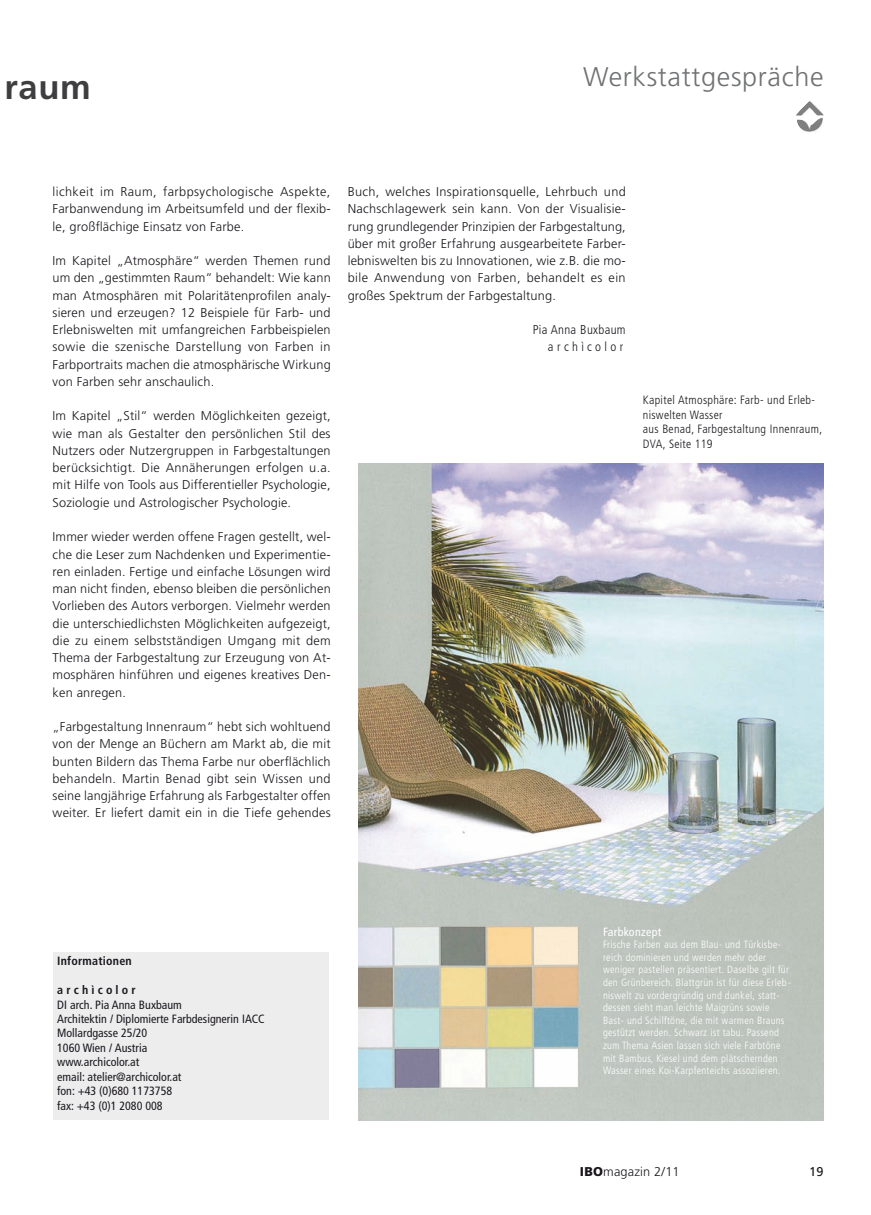
<style>
.page{position:relative;width:871px;height:1215px;background:#fff}
.page>*{position:absolute;margin:0;border:0;box-sizing:border-box;transform-origin:0 0}
.t1{font:700 34.5px "Frutiger";color:#3e3e40}
.t2{font:300 27px "Frutiger";letter-spacing:.025em;color:#707173}
.t3{font:300 12.75px/17.2px "Frutiger";letter-spacing:.015em;color:#1a171c;text-align:justify}
.t4{font:300 condensed 12.75px/17.2px "Frutiger";letter-spacing:.025em;color:#1a171c;text-align:right}
.t5{font:12.75px "Frutiger";color:#1a171c}
.t6{font:condensed 12px/14.4px "Frutiger";color:#1a171c}
.t7{font:300 condensed 12px/14.4px "Frutiger";letter-spacing:.025em;color:#1a171c}
.t8{font:700 condensed 12px "Frutiger";letter-spacing:.02em;color:#1a171c}
.t9{font:condensed 12px "Frutiger";letter-spacing:.025em;color:#fff}
.t10{font:300 condensed 10.5px/12.6px "Frutiger";letter-spacing:.025em;color:#fff}
.s1{font-weight:900}
</style>
<div class="page">
<img style="left:796px;top:101px;width:28px;height:31px">
<div style="left:53px;top:951px;width:275px;height:168px;background:#ededee"></div>
<img style="left:359px;top:463px;width:464px;height:657px">
<h1 class="t1" style="left:5px;top:67px;width:88px">raum</h1>
<h2 class="t2" style="left:583px;top:61px;width:242px">Werkstattgespräche</h2>
<p class="t3" style="left:53px;top:183px;width:280px">lichkeit im Raum, farbpsychologische Aspekte, Farbanwendung im Arbeitsumfeld und der flexib&shy;le, großflächige Einsatz von Farbe.</p>
<p class="t3" style="left:53px;top:252px;width:280px">Im Kapitel „Atmosphäre“ werden Themen rund um den „gestimmten Raum“ behandelt: Wie kann man Atmosphären mit Polaritätenprofilen analy&shy;sieren und erzeugen? 12 Beispiele für Farb- und Erlebniswelten mit umfangreichen Farbbeispielen sowie die szenische Darstellung von Farben in Farbportraits machen die atmosphärische Wirkung von Farben sehr anschaulich.</p>
<p class="t3" style="left:53px;top:407px;width:280px">Im Kapitel „Stil“ werden Möglichkeiten gezeigt, wie man als Gestalter den persönlichen Stil des Nutzers oder Nutzergruppen in Farbgestaltungen berücksichtigt. Die Annäherungen erfolgen u.a. mit Hilfe von Tools aus Differentieller Psychologie, Soziologie und Astrologischer Psychologie.</p>
<p class="t3" style="left:53px;top:528px;width:280px">Immer wieder werden offene Fragen gestellt, wel&shy;che die Leser zum Nachdenken und Experimentie&shy;ren einladen. Fertige und einfache Lösungen wird man nicht finden, ebenso bleiben die persönlichen Vorlieben des Autors verborgen. Vielmehr werden die unterschiedlichsten Möglichkeiten aufgezeigt, die zu einem selbstständigen Umgang mit dem Thema der Farbgestaltung zur Erzeugung von At&shy;mosphären hinführen und eigenes kreatives Den&shy;ken anregen.</p>
<p class="t3" style="left:53px;top:718px;width:280px">„Farbgestaltung Innenraum“ hebt sich wohltuend von der Menge an Büchern am Markt ab, die mit bunten Bildern das Thema Farbe nur oberflächlich behandeln. Martin Benad gibt sein Wissen und seine langjährige Erfahrung als Farbgestalter offen weiter. Er liefert damit ein in die Tiefe gehendes</p>
<p class="t3" style="left:348px;top:183px;width:280px">Buch, welches Inspirationsquelle, Lehrbuch und Nachschlagewerk sein kann. Von der Visualisie&shy;rung grundlegender Prinzipien der Farbgestaltung, über mit großer Erfahrung ausgearbeitete Farber&shy;lebniswelten bis zu Innovationen, wie z.B. die mo&shy;bile Anwendung von Farben, behandelt es ein großes Spektrum der Farbgestaltung.</p>
<p class="t4" style="left:533px;top:321px;width:94px">Pia Anna Buxbaum a r c h ì c o l o r</p>
<p class="t7" style="left:643px;top:393px;width:181px">Kapitel Atmosphäre: Farb- und Erleb&shy;niswelten Wasser<br>aus Benad, Farbgestaltung Innenraum,<br>DVA, Seite 119</p>
<p class="t8" style="left:57px;top:954px;width:76px">Informationen</p>
<p class="t8" style="left:57px;top:982px;width:80px">a r c h ì c o l o r</p>
<p class="t6" style="left:57px;top:997px;width:209px">DI arch. Pia Anna Buxbaum<br>Architektin / Diplomierte Farbdesignerin IACC<br>Mollardgasse 25/20<br>1060 Wien / Austria<br>www.archicolor.at<br>email: atelier@archicolor.at<br>fon: +43 (0)680 1173758<br>fax: +43 (0)1 2080 008</p>
<p class="t9" style="left:603px;top:924px;width:60px">Farbkonzept</p>
<p class="t10" style="left:603px;top:938px;width:189px">Frische Farben aus dem Blau- und Türkisbe&shy;reich dominieren und werden mehr oder weniger pastellen präsentiert. Daselbe gilt für den Grünbereich. Blattgrün ist für diese Erleb&shy;niswelt zu vordergründig und dunkel, statt&shy;dessen sieht man leichte Maigrüns sowie Bast- und Schilftöne, die mit warmen Brauns gestützt werden. Schwarz ist tabu. Passend zum Thema Asien lassen sich viele Farbtöne mit Bambus, Kiesel und dem plätschernden Wasser eines Koi-Karpfenteichs assoziieren.</p>
<p class="t3" style="left:580px;top:1163px;width:101px"><span class="s1">IBO</span>magazin 2/11</p>
<p class="t5" style="left:809px;top:1164px;width:16px">19</p>
</div>
